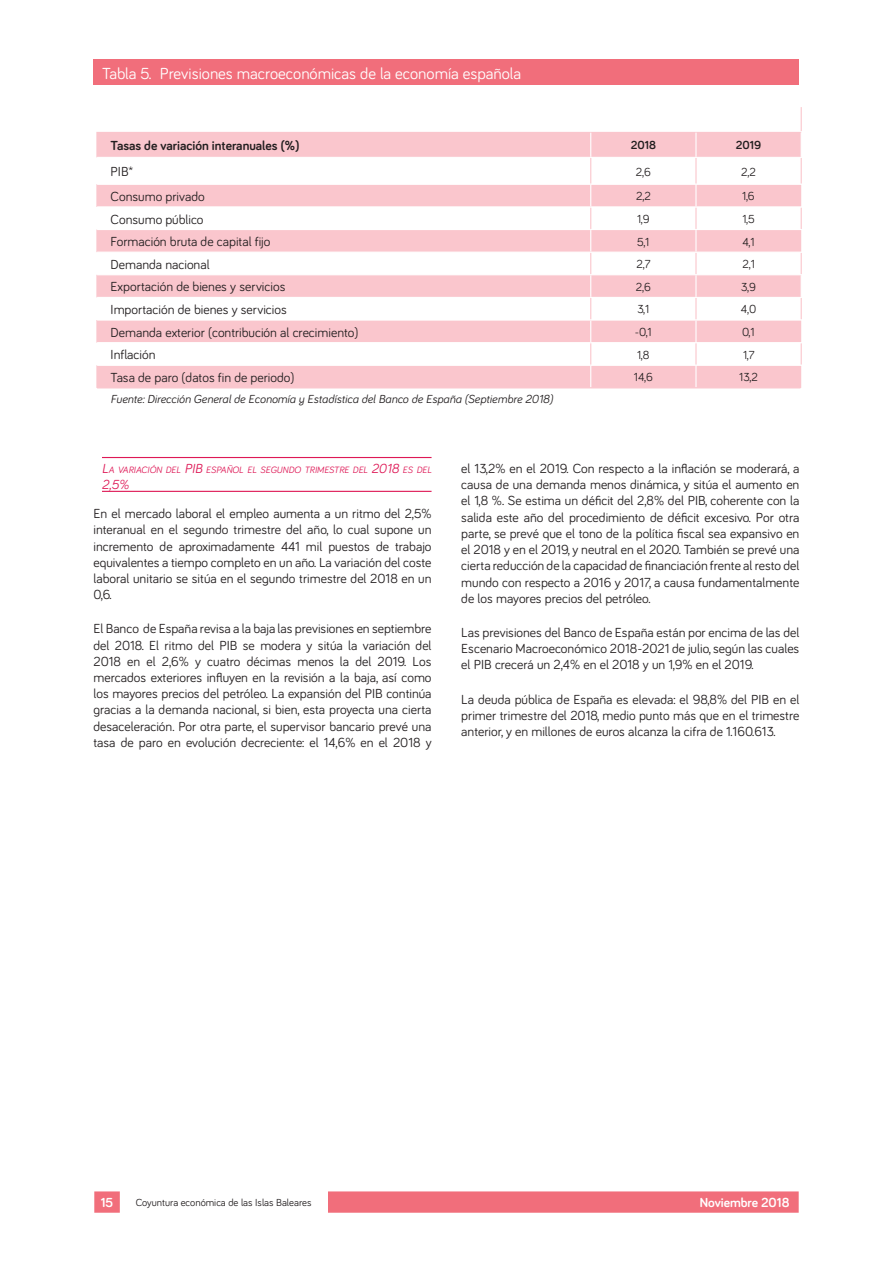
<style>
.page{position:relative;width:893px;height:1263px;background:#fff}
.page>*{position:absolute;margin:0;border:0;box-sizing:border-box;transform-origin:0 0}
.t1{font:16.5px "Bariol";color:#fff}
.Font_taula_i_grafic{font:13.5px/16.2px "Bariol";color:#231f20;text-align:justify}
.Font_taula_i_grafic-2{font:700 13.5px "Bariol";color:#231f20}
.t2{font:700 13.5px "Bariol";color:#fff}
.Destacat_butlleti{font:italic 13.5px "Bariol";color:#de1856}
.Font_taula_i_grafic-3{font:italic 12px "Bariol";color:#231f20}
.Font_taula_i_grafic-4{font:12px "Bariol";color:#231f20}
.Font_taula_i_grafic-5{font:700 12px "Bariol";color:#231f20}
.t3{font:10.5px "Bariol";color:#231f20}
.Destacat_butlleti-2{font:italic 9.45px "Bariol";color:#de1856}
.s1{font-size:13.5px}
</style>
<div class="page">
<svg style="left:94px;top:1191px;width:705px;height:22px;background:#f17380"></svg>
<div style="left:120px;top:1191px;width:207px;height:22px;background:#fff"></div>
<div style="left:94px;top:60px;width:705px;height:25px;background:#f16e7b"></div>
<svg style="left:96px;top:132px;width:705px;height:256px;fill:#fac6cd"></svg>
<hr style="left:695px;top:133px;width:2px;height:24px;background:#fff">
<hr style="left:695px;top:158px;width:2px;height:26px;background:#fac6cd">
<svg style="left:801px;top:107px;width:1px;height:77px"></svg>
<hr style="left:695px;top:185px;width:2px;height:21px;background:#fff">
<hr style="left:695px;top:207px;width:2px;height:22px;background:#fac6cd">
<svg style="left:801px;top:207px;width:1px;height:22px"></svg>
<hr style="left:695px;top:230px;width:2px;height:22px;background:#fff">
<hr style="left:695px;top:253px;width:2px;height:21px;background:#fac6cd">
<hr style="left:695px;top:275px;width:2px;height:22px;background:#fff">
<hr style="left:695px;top:298px;width:2px;height:21px;background:#fac6cd">
<svg style="left:801px;top:253px;width:1px;height:66px"></svg>
<hr style="left:695px;top:321px;width:2px;height:21px;background:#fff">
<hr style="left:695px;top:343px;width:2px;height:22px;background:#fac6cd">
<svg style="left:801px;top:343px;width:1px;height:22px"></svg>
<svg style="left:590px;top:133px;width:1px;height:254px"></svg>
<hr style="left:695px;top:366px;width:2px;height:21px;background:#fff">
<hr style="left:97px;top:157px;width:494px;height:1px;background:#fff">
<hr style="left:591px;top:157px;width:105px;height:1px;background:#fff">
<hr style="left:696px;top:157px;width:106px;height:1px;background:#fff">
<hr style="left:97px;top:184px;width:494px;height:1px;background:#fff">
<hr style="left:591px;top:184px;width:105px;height:1px;background:#fff">
<hr style="left:696px;top:184px;width:106px;height:1px;background:#fff">
<hr style="left:97px;top:206px;width:494px;height:1px;background:#fff">
<hr style="left:591px;top:206px;width:105px;height:1px;background:#fff">
<hr style="left:696px;top:206px;width:106px;height:1px;background:#fff">
<hr style="left:97px;top:229px;width:494px;height:1px;background:#fff">
<hr style="left:591px;top:229px;width:105px;height:1px;background:#fff">
<hr style="left:696px;top:229px;width:106px;height:1px;background:#fff">
<hr style="left:97px;top:252px;width:494px;height:1px;background:#fff">
<hr style="left:591px;top:252px;width:105px;height:1px;background:#fff">
<hr style="left:696px;top:252px;width:106px;height:1px;background:#fff">
<hr style="left:97px;top:274px;width:494px;height:1px;background:#fff">
<hr style="left:591px;top:274px;width:105px;height:1px;background:#fff">
<hr style="left:696px;top:274px;width:106px;height:1px;background:#fff">
<hr style="left:97px;top:297px;width:494px;height:1px;background:#fff">
<hr style="left:591px;top:297px;width:105px;height:1px;background:#fff">
<hr style="left:696px;top:297px;width:106px;height:1px;background:#fff">
<hr style="left:97px;top:319px;width:494px;height:2px;background:#fff">
<hr style="left:591px;top:319px;width:105px;height:2px;background:#fff">
<hr style="left:696px;top:319px;width:106px;height:2px;background:#fff">
<hr style="left:97px;top:342px;width:494px;height:1px;background:#fff">
<hr style="left:591px;top:342px;width:105px;height:1px;background:#fff">
<hr style="left:696px;top:342px;width:106px;height:1px;background:#fff">
<hr style="left:97px;top:365px;width:494px;height:1px;background:#fff">
<hr style="left:591px;top:365px;width:105px;height:1px;background:#fff">
<hr style="left:696px;top:365px;width:106px;height:1px;background:#fff">
<hr style="left:97px;top:387px;width:494px;height:1px;background:#fac6cd">
<hr style="left:591px;top:387px;width:105px;height:1px;background:#fac6cd">
<hr style="left:696px;top:387px;width:104px;height:1px;background:#fac6cd">
<hr style="left:102px;top:457px;width:330px;height:1px;background:#de1856">
<hr style="left:102px;top:491px;width:330px;height:1px;background:#de1856">
<p class="t1" style="left:102px;top:62px;width:421px">Tabla 5. Previsiones macroeconómicas de la economía española</p>
<p class="Font_taula_i_grafic-2" style="left:111px;top:136px;width:190px">Tasas de variación interanuales (%)</p>
<p class="Font_taula_i_grafic-5" style="left:631px;top:137px;width:27px">2018</p>
<p class="Font_taula_i_grafic-5" style="left:736px;top:137px;width:27px">2019</p>
<p class="Font_taula_i_grafic" style="left:111px;top:163px;width:24px">PIB*</p>
<p class="Font_taula_i_grafic-4" style="left:636px;top:163px;width:17px">2,6</p>
<p class="Font_taula_i_grafic-4" style="left:741px;top:163px;width:16px">2,2</p>
<p class="Font_taula_i_grafic" style="left:111px;top:188px;width:96px">Consumo privado</p>
<p class="Font_taula_i_grafic-4" style="left:636px;top:188px;width:16px">2,2</p>
<p class="Font_taula_i_grafic-4" style="left:742px;top:188px;width:14px">1,6</p>
<p class="Font_taula_i_grafic" style="left:111px;top:210px;width:94px">Consumo público</p>
<p class="Font_taula_i_grafic-4" style="left:637px;top:211px;width:14px">1,9</p>
<p class="Font_taula_i_grafic-4" style="left:742px;top:211px;width:14px">1,5</p>
<p class="Font_taula_i_grafic" style="left:111px;top:233px;width:161px">Formación bruta de capital fijo</p>
<p class="Font_taula_i_grafic-4" style="left:637px;top:233px;width:14px">5,1</p>
<p class="Font_taula_i_grafic-4" style="left:742px;top:233px;width:14px">4,1</p>
<p class="Font_taula_i_grafic" style="left:111px;top:255px;width:101px">Demanda nacional</p>
<p class="Font_taula_i_grafic-4" style="left:637px;top:256px;width:16px">2,7</p>
<p class="Font_taula_i_grafic-4" style="left:742px;top:256px;width:14px">2,1</p>
<p class="Font_taula_i_grafic" style="left:111px;top:278px;width:176px">Exportación de bienes y servicios</p>
<p class="Font_taula_i_grafic-4" style="left:636px;top:279px;width:17px">2,6</p>
<p class="Font_taula_i_grafic-4" style="left:741px;top:279px;width:16px">3,9</p>
<p class="Font_taula_i_grafic" style="left:111px;top:301px;width:178px">Importación de bienes y servicios</p>
<p class="Font_taula_i_grafic-4" style="left:637px;top:301px;width:14px">3,1</p>
<p class="Font_taula_i_grafic-4" style="left:741px;top:301px;width:17px">4,0</p>
<p class="Font_taula_i_grafic" style="left:111px;top:323px;width:249px">Demanda exterior (contribución al crecimiento)</p>
<p class="Font_taula_i_grafic-4" style="left:635px;top:324px;width:18px">-0,1</p>
<p class="Font_taula_i_grafic-4" style="left:742px;top:324px;width:14px">0,1</p>
<p class="Font_taula_i_grafic" style="left:111px;top:346px;width:46px">Inflación</p>
<p class="Font_taula_i_grafic-4" style="left:637px;top:346px;width:14px">1,8</p>
<p class="Font_taula_i_grafic-4" style="left:743px;top:346px;width:13px">1,7</p>
<p class="Font_taula_i_grafic" style="left:111px;top:369px;width:185px">Tasa de paro (datos fin de periodo)</p>
<p class="Font_taula_i_grafic-4" style="left:634px;top:369px;width:21px">14,6</p>
<p class="Font_taula_i_grafic-4" style="left:739px;top:369px;width:20px">13,2</p>
<p class="Font_taula_i_grafic-3" style="left:111px;top:391px;width:444px">Fuente: Dirección General de Economía y Estadística del Banco de España (Septiembre 2018)</p>
<p class="Destacat_butlleti-2" style="left:102px;top:463px;width:331px"><span class="s1">L</span>A VARIACIÓN DEL <span class="s1">PIB</span> ESPAÑOL EL SEGUNDO TRIMESTRE DEL <span class="s1">2018</span> ES DEL</p>
<p class="Destacat_butlleti" style="left:102px;top:476px;width:28px">2,5%</p>
<p class="Font_taula_i_grafic" style="left:93px;top:505px;width:340px">En el mercado laboral el empleo aumenta a un ritmo del 2,5% interanual en el segundo trimestre del año, lo cual supone un incremento de aproximadamente 441 mil puestos de trabajo equivalentes a tiempo completo en un año. La variación del coste laboral unitario se sitúa en el segundo trimestre del 2018 en un 0,6.</p>
<p class="Font_taula_i_grafic" style="left:93px;top:620px;width:340px">El Banco de España revisa a la baja las previsiones en septiembre del 2018. El ritmo del PIB se modera y sitúa la variación del 2018 en el 2,6% y cuatro décimas menos la del 2019. Los mercados exteriores influyen en la revisión a la baja, así como los mayores precios del petróleo. La expansión del PIB continúa gracias a la demanda nacional, si bien, esta proyecta una cierta desaceleración. Por otra parte, el supervisor bancario prevé una tasa de paro en evolución decreciente: el 14,6% en el 2018 y</p>
<p class="Font_taula_i_grafic" style="left:461px;top:460px;width:340px">el 13,2% en el 2019. Con respecto a la inflación se moderará, a causa de una demanda menos dinámica, y sitúa el aumento en el 1,8 %. Se estima un déficit del 2,8% del PIB, coherente con la salida este año del procedimiento de déficit excesivo. Por otra parte, se prevé que el tono de la política fiscal sea expansivo en el 2018 y en el 2019, y neutral en el 2020. También se prevé una cierta reducción de la capacidad de financiación frente al resto del mundo con respecto a 2016 y 2017, a causa fundamentalmente de los mayores precios del petróleo.</p>
<p class="Font_taula_i_grafic" style="left:461px;top:623px;width:340px">Las previsiones del Banco de España están por encima de las del Escenario Macroeconómico 2018-2021 de julio, según las cuales el PIB crecerá un 2,4% en el 2018 y un 1,9% en el 2019.</p>
<p class="Font_taula_i_grafic" style="left:461px;top:690px;width:340px">La deuda pública de España es elevada: el 98,8% del PIB en el primer trimestre del 2018, medio punto más que en el trimestre anterior, y en millones de euros alcanza la cifra de 1.160.613.</p>
<p class="t2" style="left:101px;top:1193px;width:14px">15</p>
<p class="t3" style="left:136px;top:1195px;width:177px">Coyuntura económica de las Islas Baleares</p>
<p class="t2" style="left:700px;top:1193px;width:91px">Noviembre 2018</p>
</div>
